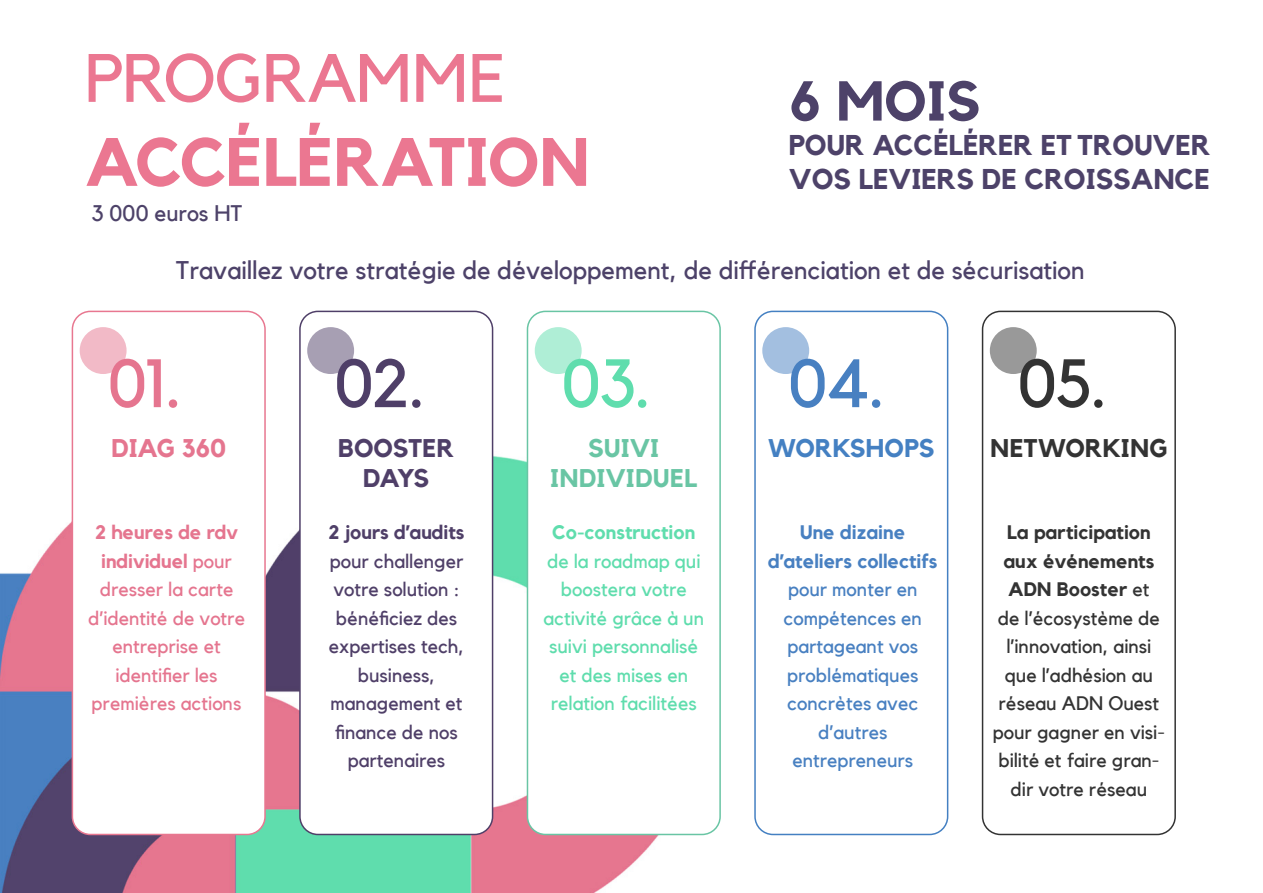
<style>
.page{position:relative;width:1263px;height:893px;background:#fff}
.page>*{position:absolute;margin:0;border:0;box-sizing:border-box;transform-origin:0 0}
.t1{font:700 67.5px "Kollektif";letter-spacing:-.01em;color:#eb7791}
.t2{font:67.5px "Kollektif";letter-spacing:-.005em;color:#eb7791}
.t3{font:67.5px "Kollektif";color:#e5758f}
.t4{font:67.5px "Kollektif";color:#4f3f68}
.t5{font:67.5px "Kollektif";color:#5fddad}
.t6{font:67.5px "Kollektif";color:#4880c1}
.t7{font:67.5px "Kollektif";color:#333}
.t8{font:700 55.5px "Kollektif";color:#4d4269}
.t9{font:700 28.5px/34.2px "Kollektif";color:#4d4269}
.t10{font:25.5px "Kollektif";color:#4d4269}
.t11{font:700 25.5px "Kollektif";letter-spacing:.015em;color:#69c5a4}
.t12{font:700 25.5px "Kollektif";letter-spacing:-.01em;color:#4f3f68}
.t13{font:700 25.5px "Kollektif";letter-spacing:.015em;color:#333}
.t14{font:700 25.5px "Kollektif";letter-spacing:.005em;color:#4480c2}
.t15{font:700 25.5px "Kollektif";letter-spacing:-.01em;color:#e5758f}
.t16{font:22.5px "Kollektif";color:#4d4269}
.t17{font:19.5px/28.5px "Kollektif";color:#333;text-align:center}
.t18{font:19.5px/28.5px "Kollektif";color:#4f3f68;text-align:justify}
.t19{font:19.5px/28.5px "Kollektif";color:#5fddad;text-align:center}
.t20{font:19.5px/28.5px "Kollektif";color:#e5758f;text-align:center}
.t21{font:19.5px/28.5px "Kollektif";color:#4880c1;text-align:center}
.t22{font:700 19.5px "Kollektif";color:#4880c1}
.s1{font-weight:700}
</style>
<div class="page">
<img style="left:0;top:310px;width:721px;height:583px">
<div style="left:72px;top:311px;width:193px;height:523px;background:#fff;border-radius:18px"></div>
<div style="left:72px;top:311px;width:194px;height:524px;border:2px solid #e87790;border-radius:18px"></div>
<div style="left:300px;top:311px;width:193px;height:523px;background:#fff;border-radius:18px"></div>
<div style="left:299px;top:311px;width:194px;height:524px;border:2px solid #4f3f68;border-radius:18px"></div>
<div style="left:527px;top:311px;width:193px;height:523px;background:#fff;border-radius:18px"></div>
<div style="left:527px;top:311px;width:194px;height:524px;border:2px solid #69c5a4;border-radius:18px"></div>
<div style="left:754px;top:311px;width:194px;height:524px;border:2px solid #4480c2;border-radius:18px"></div>
<div style="left:982px;top:311px;width:194px;height:524px;border:2px solid #333;border-radius:18px"></div>
<div style="left:80px;top:327px;width:47px;height:47px;background:#f2bac7;border-radius:50%"></div>
<div style="left:307px;top:327px;width:47px;height:47px;background:#a79fb3;border-radius:50%"></div>
<div style="left:535px;top:327px;width:47px;height:47px;background:#afeed6;border-radius:50%"></div>
<div style="left:762px;top:327px;width:47px;height:47px;background:#a3bfe0;border-radius:50%"></div>
<div style="left:990px;top:327px;width:47px;height:47px;background:#999;border-radius:50%"></div>
<p class="t2" style="left:85px;top:39px;width:422px">PROGRAMME</p>
<p class="t1" style="left:85px;top:123px;width:506px">ACCÉLÉRATION</p>
<p class="t16" style="left:92px;top:200px;width:152px">3 000 euros HT</p>
<p class="t8" style="left:789px;top:69px;width:193px">6 MOIS</p>
<p class="t9" style="left:789px;top:128px;width:423px">POUR ACCÉLÉRER ET TROUVER<br>VOS LEVIERS DE CROISSANCE</p>
<p class="t10" style="left:176px;top:255px;width:910px">Travaillez votre stratégie de développement, de différenciation et de sécurisation</p>
<p class="t3" style="left:108px;top:344px;width:75px">01.</p>
<p class="t4" style="left:335px;top:344px;width:92px">02.</p>
<p class="t5" style="left:562px;top:344px;width:91px">03.</p>
<p class="t6" style="left:788px;top:344px;width:98px">04.</p>
<p class="t7" style="left:1018px;top:344px;width:91px">05.</p>
<p class="t15" style="left:111px;top:433px;width:116px">DIAG 360</p>
<p class="t12" style="left:338px;top:433px;width:117px">BOOSTER</p>
<p class="t12" style="left:363px;top:463px;width:68px">DAYS</p>
<p class="t20" style="left:88px;top:518px;width:158px"><span class="s1">2 heures de rdv individuel</span> pour dresser la carte d’identité de votre entreprise et</p>
<p class="t20" style="left:115px;top:660px;width:104px">identifier les</p>
<p class="t20" style="left:92px;top:689px;width:151px">premières actions</p>
<p class="t18" style="left:329px;top:518px;width:137px"><span class="s1">2 jours d’audits </span>pour challenger votre solution :</p>
<p class="t18" style="left:329px;top:603px;width:137px;text-align:center">bénéficiez des expertises tech, business,</p>
<p class="t18" style="left:330px;top:689px;width:134px">management et finance de nos</p>
<p class="t18" style="left:348px;top:746px;width:99px">partenaires</p>
<p class="t11" style="left:588px;top:433px;width:72px">SUIVI</p>
<p class="t11" style="left:550px;top:463px;width:149px">INDIVIDUEL</p>
<p class="t14" style="left:768px;top:433px;width:168px">WORKSHOPS</p>
<p class="t13" style="left:990px;top:433px;width:178px">NETWORKING</p>
<p class="t19" style="left:543px;top:518px;width:162px"><span class="s1">Co-construction </span>de la roadmap qui boostera votre activité grâce à un suivi personnalisé et des mises en relation facilitées</p>
<p class="t22" style="left:800px;top:521px;width:107px">Une dizaine</p>
<p class="t22" style="left:768px;top:549px;width:171px">d’ateliers collectifs</p>
<p class="t21" style="left:784px;top:575px;width:140px">pour monter en compétences en partageant vos problématiques concrètes avec d’autres</p>
<p class="t21" style="left:792px;top:746px;width:122px">entrepreneurs</p>
<p class="t17" style="left:993px;top:518px;width:173px"><span class="s1">La participation aux événements<br>ADN Booster</span> et<br>de l’écosystème de l’innovation, ainsi que l’adhésion au réseau ADN Ouest pour gagner en visi&shy;bilité et faire gran&shy;dir votre réseau</p>
</div>
